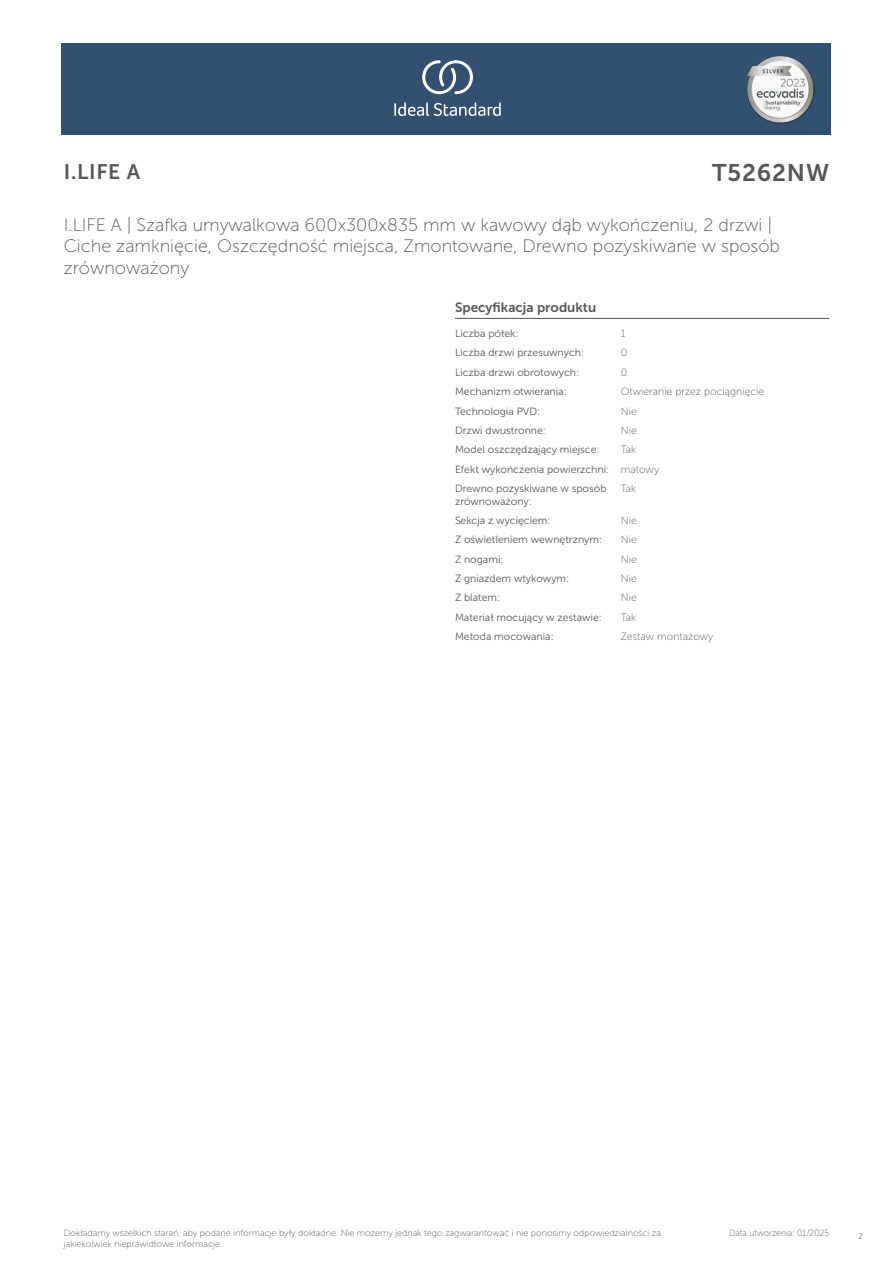
<style>
.page{position:relative;width:893px;height:1263px;background:#fff}
.page>*{position:absolute;margin:0;border:0;box-sizing:border-box;transform-origin:0 0}
.t1{font:24px "Museo Sans 700";letter-spacing:.035em;color:#575756}
.t2{font:21px "Museo Sans 700";color:#575756}
.t3{font:18px/21.6px "Museo Sans 100";color:#575756}
.t4{font:13.5px "Museo Sans 700";color:#575756}
.t5{font:10.5px/19.4px "Museo Sans 300";color:#575756}
.t6{font:10.5px "Museo Sans 100";color:#575756}
.t7{font:9px/10.8px "Museo Sans 100";color:#575756}
.t8{font:9px "Museo Sans 100";color:#575756;scale:.95 1}
.t9{font:300 9px "Calibri";color:#575756;scale:.95 1}
.s1{font-family:"Museo Sans 100"}
</style>
<div class="page">
<div style="left:62px;top:43px;width:769px;height:91px;background:#325070"></div>
<hr style="left:455px;top:318px;width:166px;height:1px;background:#575756">
<hr style="left:621px;top:318px;width:208px;height:1px;background:#575756">
<svg style="left:394px;top:102px;width:107px;height:14px"></svg>
<svg style="left:422px;top:60px;width:51px;height:34px"></svg>
<img style="left:746px;top:56px;width:68px;height:67px">
<h2 class="t2" style="left:64px;top:160px;width:78px">I.LIFE A</h2>
<h1 class="t1" style="left:712px;top:160px;width:118px">T5262NW</h1>
<h3 class="t3" style="left:64px;top:214px;width:718px">I.LIFE A | Szafka umywalkowa 600x300x835 mm w kawowy dąb wykończeniu, 2 drzwi |<br>Ciche zamknięcie, Oszczędność miejsca, Zmontowane, Drewno pozyskiwane w sposób zrównoważony</h3>
<p class="t4" style="left:455px;top:300px;width:143px">Specyfikacja produktu</p>
<p class="t5" style="left:455px;top:324px;width:65px">Liczba półek:</p>
<p class="t6" style="left:621px;top:328px;width:6px">1</p>
<p class="t5" style="left:455px;top:343px;width:131px">Liczba drzwi przesuwnych:</p>
<p class="t6" style="left:621px;top:347px;width:8px">0</p>
<p class="t5" style="left:455px;top:363px;width:126px">Liczba drzwi obrotowych:</p>
<p class="t6" style="left:621px;top:367px;width:8px">0</p>
<p class="t5" style="left:455px;top:382px;width:113px">Mechanizm otwierania:</p>
<p class="t6" style="left:621px;top:386px;width:145px">Otwieranie przez pociągnięcie</p>
<p class="t5" style="left:455px;top:401px;width:87px">Technologia PVD:</p>
<p class="t6" style="left:621px;top:405px;width:17px">Nie</p>
<p class="t5" style="left:455px;top:421px;width:93px">Drzwi dwustronne:</p>
<p class="t6" style="left:621px;top:425px;width:17px">Nie</p>
<p class="t5" style="left:455px;top:440px;width:146px">Model oszczędzający miejsce:</p>
<p class="t6" style="left:621px;top:444px;width:17px">Tak</p>
<p class="t5" style="left:455px;top:459px;width:206px">Efekt wykończenia powierzchni: <span class="s1">matowy<br></span>Drewno pozyskiwane w sposób</p>
<p class="t5" style="left:455px;top:491px;width:78px">zrównoważony:</p>
<p class="t6" style="left:621px;top:483px;width:17px">Tak</p>
<p class="t5" style="left:455px;top:511px;width:97px">Sekcja z wycięciem:</p>
<p class="t6" style="left:621px;top:515px;width:17px">Nie</p>
<p class="t5" style="left:455px;top:530px;width:149px">Z oświetleniem wewnętrznym:</p>
<p class="t6" style="left:621px;top:534px;width:17px">Nie</p>
<p class="t5" style="left:455px;top:549px;width:50px">Z nogami:</p>
<p class="t6" style="left:621px;top:553px;width:17px">Nie</p>
<p class="t5" style="left:455px;top:569px;width:116px">Z gniazdem wtykowym:</p>
<p class="t6" style="left:621px;top:573px;width:17px">Nie</p>
<p class="t5" style="left:455px;top:588px;width:47px">Z blatem:</p>
<p class="t6" style="left:621px;top:592px;width:17px">Nie</p>
<p class="t5" style="left:455px;top:607px;width:148px">Materiał mocujący w zestawie:</p>
<p class="t6" style="left:621px;top:611px;width:17px">Tak</p>
<p class="t5" style="left:455px;top:627px;width:100px">Metoda mocowania:</p>
<p class="t6" style="left:621px;top:631px;width:94px">Zestaw montażowy</p>
<p class="t7" style="left:64px;top:1227px;width:599px">Dokładamy wszelkich starań, aby podane informacje były dokładne. Nie możemy jednak tego zagwarantować i nie ponosimy odpowiedzialności za jakiekolwiek nieprawidłowe informacje.</p>
<p class="t8" style="left:729px;top:1228px;width:107px">Data utworzenia: 01/2025</p>
<p class="t9" style="left:858px;top:1230px;width:6px">2</p>
</div>
